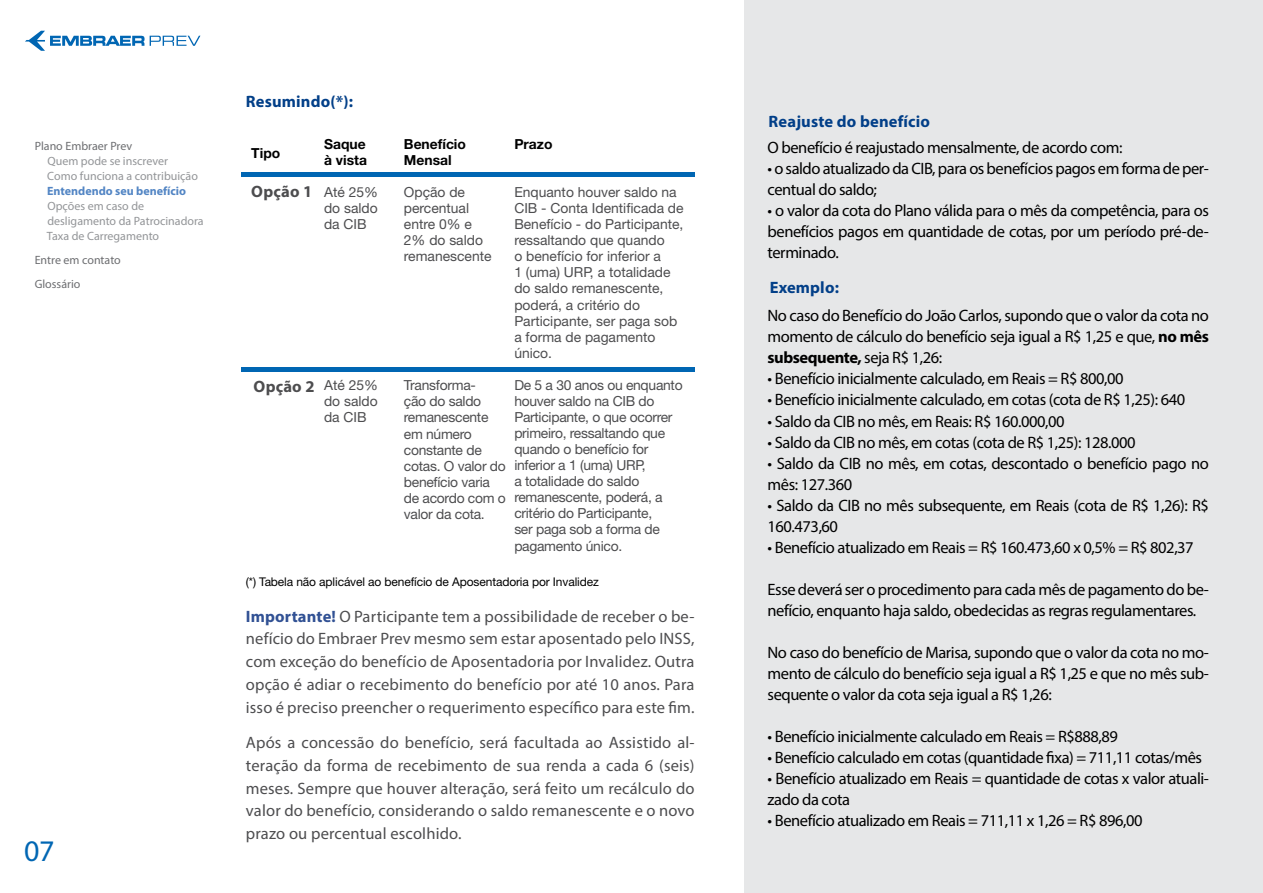
<style>
.page{position:relative;width:1263px;height:893px;background:#fff}
.page>*{position:absolute;margin:0;border:0;box-sizing:border-box;transform-origin:0 0}
.t1{font:30px "Myriad Pro";color:#0066b3}
.t2{font:16.5px/21px "Myriad Pro";letter-spacing:-.025em;color:#000}
.t3{font:16.5px/22.6px "Myriad Pro";letter-spacing:.01em;color:#4d4d4f;text-align:justify}
.t4{font:700 16.5px "Myriad Pro";letter-spacing:.01em;color:#023f88}
.t5{font:700 16.5px "Myriad Pro";letter-spacing:.015em;color:#4d4d4f}
.t6{font:13.8px/16px "Helvetica Neue LT Std";letter-spacing:-.02em;color:#4d4d4f;text-align:justify}
.t7{font:13.8px/16px "Helvetica Neue LT Std";color:#4d4d4f}
.t8{font:700 13.8px/16px "Helvetica Neue LT Std";color:#000}
.t9{font:12px/15px "Myriad Pro";color:#939598}
.t10{font:12px "Helvetica Neue LT Std";letter-spacing:-.01em;color:#000}
.t11{font:12px/24px "Myriad Pro";color:#6d6e71}
.t12{font:700 12px "Myriad Pro";color:#5285c4}
.s1{font-weight:700;color:#315194}
.s2{font-weight:700}
</style>
<div class="page">
<div style="left:744px;top:0;width:519px;height:893px;background:#e6e7e8"></div>
<hr style="left:241px;top:173px;width:453px;height:4px;background:#0066b3">
<hr style="left:241px;top:368px;width:453px;height:4px;background:#0066b3">
<svg style="left:25px;top:31px;width:175px;height:20px"></svg>
<p class="t11" style="left:35px;top:133px;width:99px">Plano Embraer Prev</p>
<p class="t9" style="left:47px;top:153px;width:152px">Quem pode se inscrever<br>Como funciona a contribuição</p>
<p class="t12" style="left:47px;top:183px;width:140px">Entendendo seu benefício</p>
<p class="t9" style="left:47px;top:198px;width:158px">Opções em caso de desligamento da Patrocinadora<br>Taxa de Carregamento</p>
<p class="t11" style="left:35px;top:247px;width:88px">Entre em contato<br>Glossário</p>
<h1 class="t1" style="left:24px;top:833px;width:32px">07</h1>
<p class="t4" style="left:246px;top:90px;width:109px">Resumindo(*):</p>
<p class="t8" style="left:251px;top:145px;width:31px">Tipo</p>
<p class="t5" style="left:251px;top:180px;width:63px">Opção 1</p>
<p class="t8" style="left:324px;top:136px;width:44px">Saque à vista</p>
<p class="t6" style="left:324px;top:184px;width:55px">Até 25% do saldo da CIB</p>
<p class="t5" style="left:254px;top:376px;width:63px">Opção 2</p>
<p class="t6" style="left:324px;top:377px;width:55px">Até 25% do saldo da CIB</p>
<p class="t8" style="left:404px;top:136px;width:64px">Benefício<br>Mensal</p>
<p class="t7" style="left:404px;top:184px;width:89px">Opção de percentual entre 0% e<br>2% do saldo remanescente</p>
<p class="t6" style="left:404px;top:377px;width:103px;text-align:left">Transforma-<br>ção do saldo remanescente em número constante de cotas. O valor do benefício varia de acordo com o valor da cota.</p>
<p class="t8" style="left:514px;top:136px;width:40px">Prazo</p>
<p class="t7" style="left:514px;top:184px;width:171px">Enquanto houver saldo na<br>CIB - Conta Identificada de<br>Benefício - do Participante, ressaltando que quando<br>o benefício for inferior a<br>1 (uma) URP, a totalidade do saldo remanescente, poderá, a critério do<br>Participante, ser paga sob a forma de pagamento único.</p>
<p class="t6" style="left:514px;top:377px;width:170px;text-align:left">De 5 a 30 anos ou enquanto houver saldo na CIB do<br>Participante, o que ocorrer primeiro, ressaltando que quando o benefício for inferior a 1 (uma) URP,<br>a totalidade do saldo remanescente, poderá, a critério do Participante,<br>ser paga sob a forma de pagamento único.</p>
<p class="t10" style="left:246px;top:574px;width:354px">(*) Tabela não aplicável ao benefício de Aposentadoria por Invalidez</p>
<p class="t3" style="left:246px;top:605px;width:450px"><span class="s1">Importante!</span> O Participante tem a possibilidade de receber o be&shy;nefício do Embraer Prev mesmo sem estar aposentado pelo INSS, com exceção do benefício de Aposentadoria por Invalidez. Outra opção é adiar o recebimento do benefício por até 10 anos. Para isso é preciso preencher o requerimento específico para este fim.</p>
<p class="t3" style="left:246px;top:731px;width:450px">Após a concessão do benefício, será facultada ao Assistido al&shy;teração da forma de recebimento de sua renda a cada 6 (seis) meses. Sempre que houver alteração, será feito um recálculo do valor do benefício, considerando o saldo remanescente e o novo prazo ou percentual escolhido.</p>
<p class="t4" style="left:769px;top:111px;width:163px">Reajuste do benefício</p>
<p class="t2" style="left:767px;top:137px;width:356px">O benefício é reajustado mensalmente, de acordo com:</p>
<p class="t2" style="left:767px;top:158px;width:443px">• o saldo atualizado da CIB, para os benefícios pagos em forma de per&shy;centual do saldo;</p>
<p class="t2" style="left:767px;top:200px;width:443px;text-align:justify">• o valor da cota do Plano válida para o mês da competência, para os benefícios pagos em quantidade de cotas, por um período pré-de&shy;terminado.</p>
<p class="t4" style="left:770px;top:277px;width:71px">Exemplo:</p>
<p class="t2" style="left:767px;top:305px;width:443px;text-align:justify">No caso do Benefício do João Carlos, supondo que o valor da cota no momento de cálculo do benefício seja igual a R$ 1,25 e que, <span class="s2">no mês subsequente,</span> seja R$ 1,26:</p>
<p class="t2" style="left:767px;top:368px;width:358px">• Benefício inicialmente calculado, em Reais = R$ 800,00</p>
<p class="t2" style="left:767px;top:389px;width:419px">• Benefício inicialmente calculado, em cotas (cota de R$ 1,25): 640</p>
<p class="t2" style="left:767px;top:410px;width:299px">• Saldo da CIB no mês, em Reais: R$ 160.000,00</p>
<p class="t2" style="left:767px;top:431px;width:370px">• Saldo da CIB no mês, em cotas (cota de R$ 1,25): 128.000</p>
<p class="t2" style="left:767px;top:452px;width:443px">• Saldo da CIB no mês, em cotas, descontado o benefício pago no mês: 127.360</p>
<p class="t2" style="left:767px;top:494px;width:443px">• Saldo da CIB no mês subsequente, em Reais (cota de R$ 1,26): R$<br>160.473,60</p>
<p class="t2" style="left:767px;top:536px;width:428px">• Benefício atualizado em Reais = R$ 160.473,60 x 0,5% = R$ 802,37</p>
<p class="t2" style="left:767px;top:578px;width:443px">Esse deverá ser o procedimento para cada mês de pagamento do be&shy;nefício, enquanto haja saldo, obedecidas as regras regulamentares.</p>
<p class="t2" style="left:767px;top:641px;width:443px;text-align:justify">No caso do benefício de Marisa, supondo que o valor da cota no mo&shy;mento de cálculo do benefício seja igual a R$ 1,25 e que no mês sub&shy;sequente o valor da cota seja igual a R$ 1,26:</p>
<p class="t2" style="left:767px;top:725px;width:352px">• Benefício inicialmente calculado em Reais = R$888,89</p>
<p class="t2" style="left:767px;top:746px;width:436px">• Benefício calculado em cotas (quantidade fixa) = 711,11 cotas/mês</p>
<p class="t2" style="left:767px;top:767px;width:443px">• Benefício atualizado em Reais = quantidade de cotas x valor atuali&shy;zado da cota</p>
<p class="t2" style="left:767px;top:809px;width:377px">• Benefício atualizado em Reais = 711,11 x 1,26 = R$ 896,00</p>
</div>
